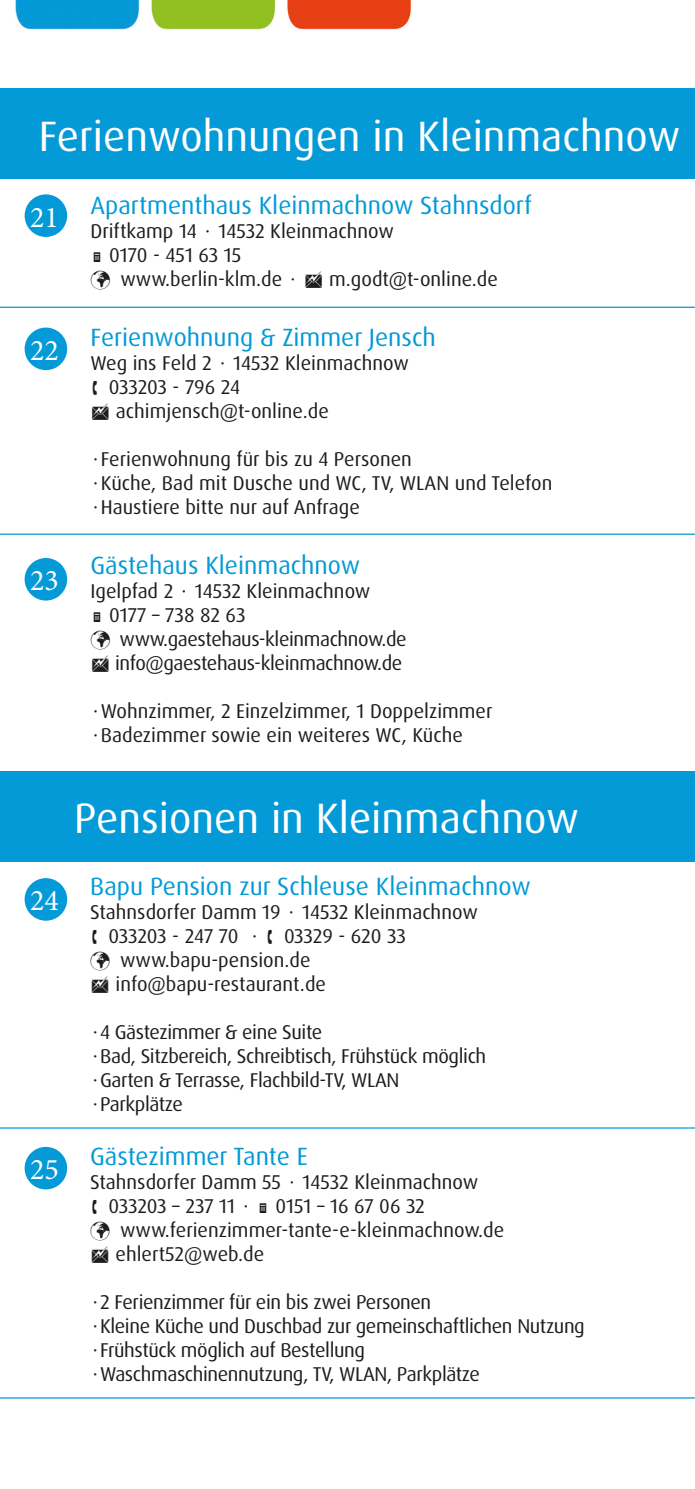
<style>
.page{position:relative;width:695px;height:1489px;background:#fff}
.page>*{position:absolute;margin:0;border:0;box-sizing:border-box;transform-origin:0 0}
.t1{font:42.5px "Dax OT";color:#fff}
.t2{font:30px "Minion Pro";color:#fff}
.t3{font:25px "Dax OT";color:#039ad7}
.t4{font:20px "Dax OT";letter-spacing:-.005em;color:#1d1d1b}
</style>
<div class="page">
<div style="left:0;top:89px;width:694px;height:90px;background:#039ad7"></div>
<hr style="left:0;top:306px;width:694px;height:2px;background:#039ad7">
<div style="left:0;top:771px;width:694px;height:90px;background:#039ad7"></div>
<hr style="left:0;top:1397px;width:694px;height:1px;background:#039ad7">
<img style="left:15px;top:0;width:397px;height:30px">
<hr style="left:0;top:533px;width:694px;height:2px;background:#039ad7">
<hr style="left:0;top:1127px;width:694px;height:1px;background:#039ad7">
<div style="left:25px;top:194px;width:42px;height:43px;background:#039ad7;border-radius:50%"></div>
<div style="left:25px;top:327px;width:42px;height:43px;background:#039ad7;border-radius:50%"></div>
<div style="left:25px;top:558px;width:42px;height:42px;background:#039ad7;border-radius:50%"></div>
<div style="left:25px;top:878px;width:42px;height:42px;background:#039ad7;border-radius:50%"></div>
<div style="left:25px;top:1146px;width:42px;height:43px;background:#039ad7;border-radius:50%"></div>
<p class="t1" style="left:39px;top:109px;width:642px">Ferienwohnungen in Kleinmachnow</p>
<p class="t2" style="left:30px;top:197px;width:30px">21</p>
<p class="t2" style="left:30px;top:330px;width:30px">22</p>
<p class="t2" style="left:30px;top:560px;width:30px">23</p>
<p class="t3" style="left:90px;top:189px;width:443px">Apartmenthaus Kleinmachnow Stahnsdorf</p>
<p class="t4" style="left:90px;top:218px;width:305px">Driftkamp 14 ⋅ 14532 Kleinmachnow</p>
<p class="t4" style="left:109px;top:242px;width:134px">0170 - 451 63 15</p>
<p class="t4" style="left:90px;top:266px;width:209px">✓ www.berlin-klm.de ⋅</p>
<p class="t4" style="left:329px;top:266px;width:170px">m.godt@t-online.de</p>
<p class="t3" style="left:90px;top:321px;width:347px">Ferienwohnung &amp; Zimmer Jensch</p>
<p class="t4" style="left:90px;top:350px;width:320px">Weg ins Feld 2 ⋅ 14532 Kleinmachnow</p>
<p class="t4" style="left:109px;top:374px;width:133px">033203 - 796 24</p>
<p class="t4" style="left:116px;top:398px;width:214px">achimjensch@t-online.de</p>
<p class="t4" style="left:90px;top:446px;width:323px">⋅Ferienwohnung für bis zu 4 Personen</p>
<p class="t4" style="left:90px;top:470px;width:463px">⋅Küche, Bad mit Dusche und WC, TV, WLAN und Telefon</p>
<p class="t4" style="left:90px;top:494px;width:271px">⋅Haustiere bitte nur auf Anfrage</p>
<p class="t3" style="left:90px;top:549px;width:271px">Gästehaus Kleinmachnow</p>
<p class="t4" style="left:90px;top:578px;width:281px">Igelpfad 2 ⋅ 14532 Kleinmachnow</p>
<p class="t4" style="left:109px;top:602px;width:138px">0177 – 738 82 63</p>
<p class="t4" style="left:90px;top:626px;width:318px">✓ www.gaestehaus-kleinmachnow.de</p>
<p class="t4" style="left:115px;top:650px;width:288px">info@gaestehaus-kleinmachnow.de</p>
<p class="t4" style="left:90px;top:698px;width:403px">⋅Wohnzimmer, 2 Einzelzimmer, 1 Doppelzimmer</p>
<p class="t4" style="left:90px;top:722px;width:374px">⋅Badezimmer sowie ein weiteres WC, Küche</p>
<p class="t2" style="left:30px;top:880px;width:30px">24</p>
<p class="t2" style="left:30px;top:1149px;width:30px">25</p>
<p class="t1" style="left:74px;top:791px;width:506px">Pensionen in Kleinmachnow</p>
<p class="t3" style="left:90px;top:870px;width:442px">Bapu Pension zur Schleuse Kleinmachnow</p>
<p class="t4" style="left:90px;top:899px;width:389px">Stahnsdorfer Damm 19 ⋅ 14532 Kleinmachnow</p>
<p class="t4" style="left:109px;top:923px;width:298px">033203 - 247 70 ⋅ 03329 - 620 33</p>
<p class="t4" style="left:90px;top:947px;width:222px">✓ www.bapu-pension.de</p>
<p class="t4" style="left:116px;top:971px;width:212px">info@bapu-restaurant.de</p>
<p class="t4" style="left:90px;top:1019px;width:234px">⋅4 Gästezimmer &amp; eine Suite</p>
<p class="t4" style="left:90px;top:1043px;width:397px">⋅Bad, Sitzbereich, Schreibtisch, Frühstück möglich</p>
<p class="t4" style="left:90px;top:1067px;width:311px">⋅Garten &amp; Terrasse, Flachbild-TV, WLAN</p>
<p class="t4" style="left:90px;top:1091px;width:94px">⋅Parkplätze</p>
<p class="t3" style="left:90px;top:1140px;width:219px">Gästezimmer Tante E</p>
<p class="t4" style="left:90px;top:1169px;width:389px">Stahnsdorfer Damm 55 ⋅ 14532 Kleinmachnow</p>
<p class="t4" style="left:109px;top:1193px;width:318px">033203 – 237 11 ⋅ 0151 – 16 67 06 32</p>
<p class="t4" style="left:90px;top:1217px;width:415px">✓ www.ferienzimmer-tante-e-kleinmachnow.de</p>
<p class="t4" style="left:116px;top:1241px;width:150px">ehlert52@web.de</p>
<p class="t4" style="left:90px;top:1289px;width:342px">⋅2 Ferienzimmer für ein bis zwei Personen</p>
<p class="t4" style="left:90px;top:1313px;width:496px">⋅Kleine Küche und Duschbad zur gemeinschaftlichen Nutzung</p>
<p class="t4" style="left:90px;top:1337px;width:276px">⋅Frühstück möglich auf Bestellung</p>
<p class="t4" style="left:90px;top:1361px;width:391px">⋅Waschmaschinennutzung, TV, WLAN, Parkplätze</p>
</div>
